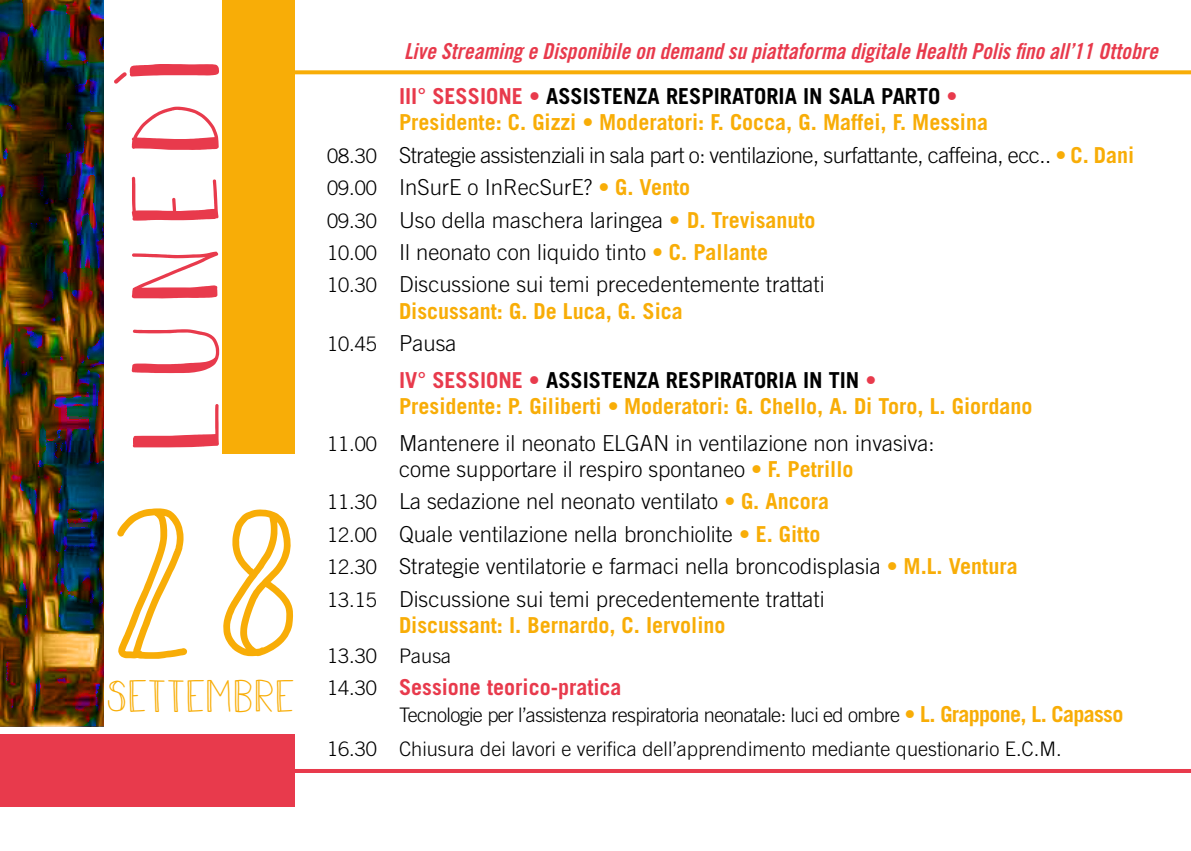
<style>
.page{position:relative;width:1191px;height:851px;background:#fff}
.page>*{position:absolute;margin:0;border:0;box-sizing:border-box;transform-origin:0 0}
.t1{font:206.4px "Dominique";color:#f8ad07}
.t2{font:124.6px "Dominique";letter-spacing:.15em;color:#e83a4c}
.t3{font:46px "Dominique";color:#f8ad07}
.t4{font:300 22px/32.4px "Trade Gothic";color:#000}
.t5{font:700 22px/26.4px "Trade Gothic";color:#f8ad07}
.t6{font:22px "Trade Gothic Bold Cond Twenty Obl";color:#e83a4c}
.t7{font:700 22px "Trade Gothic";color:#000}
.t8{font:700 22px "Trade Gothic";color:#e83a4c}
.t9{font:300 20px/34px "Trade Gothic";color:#000}
.s1{color:#e83a4c}
.s2{font-weight:300}
.s3{font-size:20px}
.s4{color:#f8ad07}
.s5{font-weight:700;color:#f8ad07}
.s6{font-size:22px}
.s7{color:#000}
.s8{font-weight:300;font-size:20px;color:#000}
.s9{font-weight:700;font-size:22px;color:#f8ad07}
</style>
<div class="page">
<div style="left:223px;top:0;width:72px;height:453px;background:#f8ad07"></div>
<div style="left:0;top:734px;width:295px;height:72px;background:#e83a4c"></div>
<svg style="left:295px;top:70px;width:896px;height:4px;background:#f8b31b"></svg>
<hr style="left:295px;top:769px;width:896px;height:3px;background:#e83a4c">
<svg style="left:222px;top:103px;width:1px;height:348px"></svg>
<svg style="left:222px;top:61px;width:1px;height:26px"></svg>
<img style="left:0;top:0;width:104px;height:726px">
<h2 class="t2" style="left:103px;top:453px;width:398px;rotate:-90deg">lunedì</h2>
<h1 class="t1" style="left:107px;top:464px;width:198px">28</h1>
<h3 class="t3" style="left:107px;top:669px;width:189px">SETTEMBRE</h3>
<p class="t6" style="left:404px;top:38px;width:755px">Live Streaming e Disponibile on demand su piattaforma digitale Health Polis fino all’11 Ottobre</p>
<p class="t8" style="left:399px;top:82px;width:46px">III° sessione</p>
<p class="t7" style="left:529px;top:82px;width:30px"><span class="s1">•</span> Assistenz</p>
<p class="t7" style="left:647px;top:82px;width:31px">a respir</p>
<p class="t7" style="left:732px;top:82px;width:22px">atori</p>
<p class="t7" style="left:784px;top:82px;width:133px">a in sala parto</p>
<p class="t5" style="left:399px;top:82px;width:590px;text-indent:547px"><span class="s1">•<br></span>Presidente: C. Gizzi <span class="s2">•</span> Moderatori: F. Cocca, G. Maffei, F. Messina</p>
<p class="t4" style="left:327px;top:138px;width:808px"><span class="s3">08.30</span> Strategie assistenziali in sala part o: ventilazione, surfattante, caffeina, ecc.. <span class="s4">•</span> <span class="s5">C. Dani </span><span class="s3">09.00</span> I nSurE o I nRecSurE? <span class="s4">•</span> <span class="s5">G. Vento<br></span><span class="s3">09.30</span> Uso della maschera laringea <span class="s4">•</span> <span class="s5">D. Trevisanuto<br></span><span class="s3">10.00</span> I l neonato con liquido tinto <span class="s4">•</span> <span class="s5">C. Pallante<br></span><span class="s3">10.30</span> Discussione sui temi precedentemente trattati</p>
<p class="t5" style="left:399px;top:297px;width:285px">Discussant: G. De Luca, G. Sica</p>
<p class="t9" style="left:327px;top:327px;width:131px">10.45 <span class="s6">Pausa</span></p>
<p class="t8" style="left:399px;top:366px;width:58px">IV° Sessione</p>
<p class="t7" style="left:529px;top:366px;width:30px"><span class="s1">•</span> Assistenz</p>
<p class="t7" style="left:647px;top:366px;width:31px">a respir</p>
<p class="t7" style="left:732px;top:366px;width:22px">atori</p>
<p class="t5" style="left:399px;top:366px;width:635px;text-indent:385px"><span class="s7">a in TIN</span> <span class="s1">•<br></span>Presidente: P. Giliberti <span class="s2">•</span> Moderatori: G. Chello, A. Di Toro, L. Giordano</p>
<p class="t4" style="left:327px;top:429px;width:609px;line-height:26.4px;text-align:center"><span class="s3">11.00</span> Mantenere il neonato ELGAN in ventilazione non invasiva: come supportare il respiro spontaneo <span class="s4">•</span> <span class="s5">F. Petrillo</span></p>
<p class="t4" style="left:327px;top:485px;width:692px"><span class="s3">11.30</span> La sedazione nel neonato ventilato <span class="s4">•</span> <span class="s5">G. Ancora<br></span><span class="s3">12.00</span> Quale ventilazione nella bronchiolite <span class="s4">•</span> <span class="s5">E. Gitto<br></span><span class="s3">12.30</span> Strategie ventilatorie e farmaci nella broncodisplasia <span class="s4">•</span> <span class="s5">M.L. Ventura </span><span class="s3">13.15</span> Discussione sui temi precedentemente trattati</p>
<p class="t5" style="left:399px;top:611px;width:328px">Discussant: I. Bernardo, C. Iervolino</p>
<p class="t9" style="left:327px;top:638px;width:126px">13.30 Pausa</p>
<p class="t8" style="left:327px;top:674px;width:296px"><span class="s8">14.30</span> Sessione teorico-pratica</p>
<p class="t9" style="left:327px;top:697px;width:43px">T</p>
<p class="t9" style="left:327px;top:697px;width:798px;text-indent:81px">ecnologie per l’assistenza respiratoria neonatale: luci ed ombre <span class="s9">• L. Grappone, L. Capasso<br></span>16.30 Chiusura dei lavori e verifica dell’apprendimento mediante questionario E.C.M.</p>
</div>
